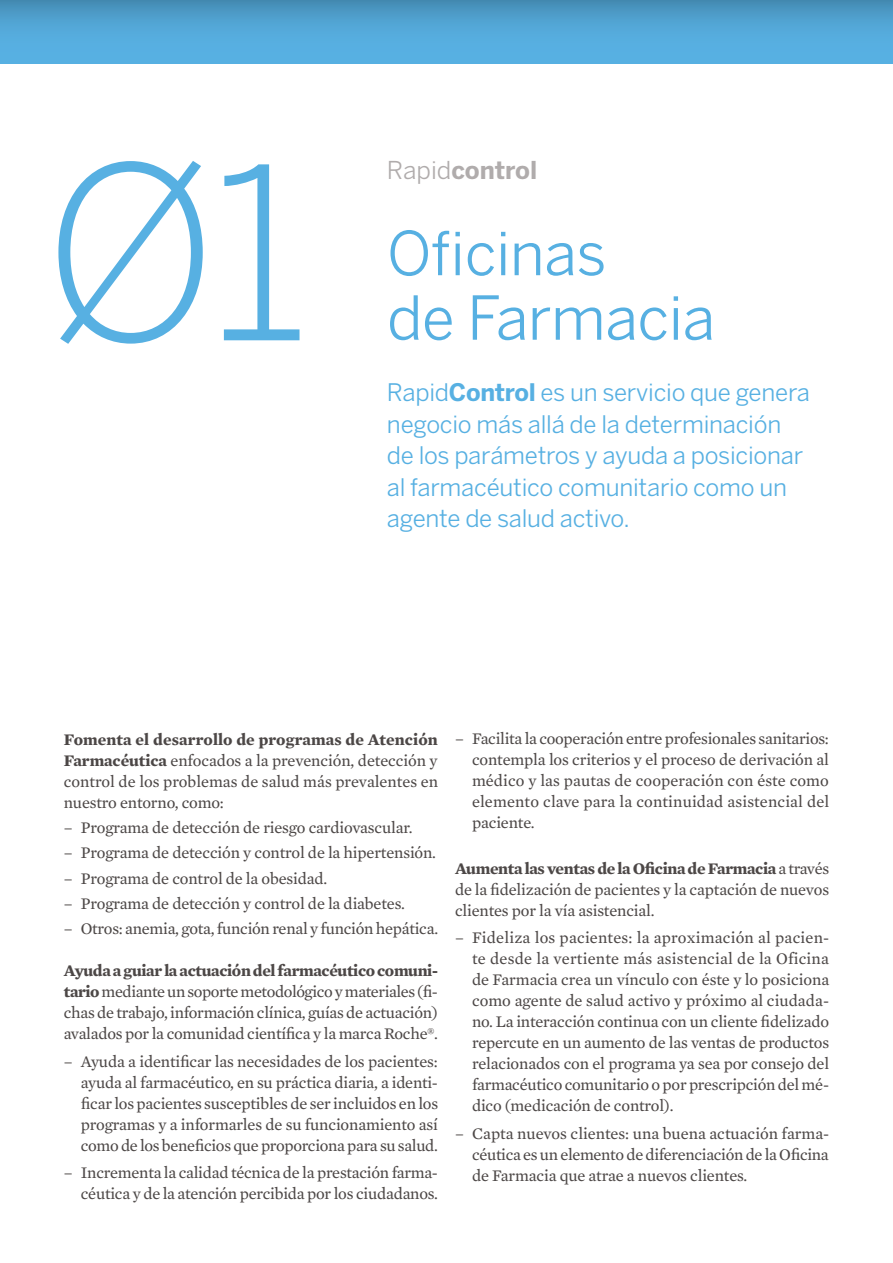
<style>
.page{position:relative;width:893px;height:1263px;background:#fff}
.page>*{position:absolute;margin:0;border:0;box-sizing:border-box;transform-origin:0 0}
.t1{font:300 237.75px "Benton Sans";color:#57b0e2}
.t2{font:60px/64.5px "Benton Sans";letter-spacing:-.01em;color:#57b0e2}
.t3{font:700 24.45px "Benton Sans";color:#b0acac}
.t4{font:24px/31.5px "Benton Sans";letter-spacing:-.01em;color:#57b0e2}
.t5{font:16.5px/21px "Mercury Text G2";letter-spacing:-.01em;color:#4c4746;text-align:justify}
.s1{font-weight:400}
.s2{font-weight:700}
</style>
<div class="page">
<div style="left:0;top:0;width:893px;height:64px;background:linear-gradient(to bottom,#4994be,#5bb7eb)"></div>
<p class="t1" style="left:43px;top:114px;width:268px">Ø1</p>
<p class="t3" style="left:387px;top:155px;width:152px"><span class="s1">Rapid</span>control</p>
<p class="t2" style="left:387px;top:220px;width:330px">Oficinas<br>de Farmacia</p>
<p class="t4" style="left:387px;top:376px;width:424px">Rapid<span class="s2">Control</span> es un servicio que genera negocio más allá de la determinación de los parámetros y ayuda a posicionar al farmacéutico comunitario como un agente de salud activo.</p>
<p class="t5" style="left:64px;top:729px;width:376px"><span class="s2">Fomenta el desarrollo de programas de Atención Farmacéutica</span> enfocados a la prevención, detección y control de los problemas de salud más prevalentes en nuestro entorno, como:</p>
<p class="t5" style="left:64px;top:817px;width:350px">– Programa de detección de riesgo cardiovascular.</p>
<p class="t5" style="left:64px;top:842px;width:374px">– Programa de detección y control de la hipertensión.</p>
<p class="t5" style="left:64px;top:868px;width:265px">– Programa de control de la obesidad.</p>
<p class="t5" style="left:64px;top:893px;width:343px">– Programa de detección y control de la diabetes.</p>
<p class="t5" style="left:64px;top:918px;width:376px">– Otros: anemia, gota, función renal y función hepática.</p>
<p class="t5" style="left:64px;top:960px;width:376px"><span class="s2">Ayuda a guiar la actuación del farmacéutico comuni&shy;tario</span> mediante un soporte metodológico y materiales (fi&shy;chas de trabajo, información clínica, guías de actuación) avalados por la comunidad científica y la marca Roche®.</p>
<p class="t5" style="left:81px;top:1051px;width:359px;text-indent:-17px">– Ayuda a identificar las necesidades de los pacientes: ayuda al farmacéutico, en su práctica diaria, a identi&shy;ficar los pacientes susceptibles de ser incluidos en los programas y a informarles de su funcionamiento así como de los beneficios que proporciona para su salud.</p>
<p class="t5" style="left:64px;top:1162px;width:376px;text-align:right">– Incrementa la calidad técnica de la prestación farma&shy;céutica y de la atención percibida por los ciudadanos.</p>
<p class="t5" style="left:472px;top:728px;width:359px;text-indent:-17px">– Facilita la cooperación entre profesionales sanitarios: contempla los criterios y el proceso de derivación al médico y las pautas de cooperación con éste como elemento clave para la continuidad asistencial del paciente.</p>
<p class="t5" style="left:455px;top:858px;width:376px"><span class="s2">Aumenta las ventas de la Oficina de Farmacia</span> a través de la fidelización de pacientes y la captación de nuevos clientes por la vía asistencial.</p>
<p class="t5" style="left:472px;top:927px;width:359px;text-indent:-17px">– Fideliza los pacientes: la aproximación al pacien&shy;te desde la vertiente más asistencial de la Oficina de Farmacia crea un vínculo con éste y lo posiciona como agente de salud activo y próximo al ciudada&shy;no. La interacción continua con un cliente fidelizado repercute en un aumento de las ventas de productos relacionados con el programa ya sea por consejo del farmacéutico comunitario o por prescripción del mé&shy;dico (medicación de control).</p>
<p class="t5" style="left:472px;top:1123px;width:359px;text-indent:-17px">– Capta nuevos clientes: una buena actuación farma&shy;céutica es un elemento de diferenciación de la Oficina de Farmacia que atrae a nuevos clientes.</p>
</div>
